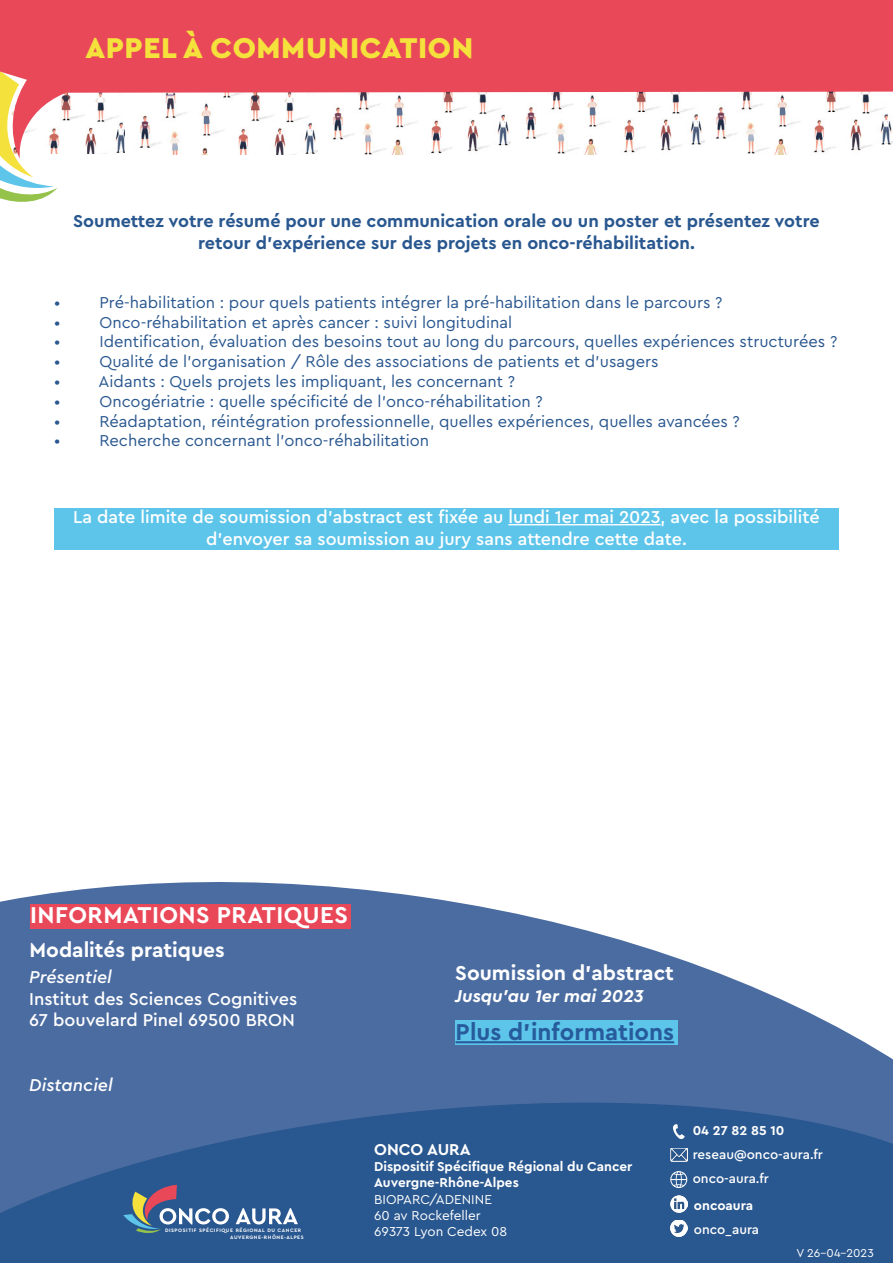
<style>
.page{position:relative;width:893px;height:1263px;background:#fff}
.page>*{position:absolute;margin:0;border:0;box-sizing:border-box;transform-origin:0 0}
.t1{font:900 30px "Cera PRO";letter-spacing:.02em;color:#f5e13c}
.t2{font:700 24px "Cera PRO";letter-spacing:.02em;color:#fff}
.t3{font:700 24px "Cera PRO";color:#275b9b}
.t4{font:700 21px "Cera PRO";color:#fff}
.t5{font:500 18px/21.6px "Cera PRO";color:#fff}
.t6{font:700 18px/21.6px "Cera PRO";color:#29578f;text-align:center}
.t7{font:italic 500 18px "Cera PRO";color:#fff}
.t8{font:italic 700 18px "Cera PRO";color:#fff}
.t9{font:16.5px "Cera PRO";color:#29578f}
.t10{font:700 16.5px "Cera PRO";color:#fff}
.t11{font:700 13.5px/16.2px "Cera PRO";color:#fff}
.t12{font:13.5px/16.2px "Cera PRO";color:#fff}
.t13{font:500 13.5px/24px "Cera PRO";color:#fff}
.t14{font:12px "Cera PRO";color:#fff}
.t15{font:700 5.1px/6.8px "Cera PRO";letter-spacing:.11em;color:#fff}
</style>
<div class="page">
<img style="left:101px;top:93px;width:24px;height:61px">
<img style="left:704px;top:93px;width:189px;height:61px">
<img style="left:139px;top:93px;width:565px;height:61px">
<svg style="left:0;top:93px;width:101px;height:109px"></svg>
<div style="left:0;top:0;width:893px;height:93px;background:#e94859"></div>
<svg style="left:0;top:882px;width:893px;height:198px;fill:#4b6ca1"></svg>
<div style="left:30px;top:904px;width:320px;height:24px;background:#e94859"></div>
<svg style="left:0;top:1080px;width:893px;height:183px;background:#325d94"></svg>
<svg style="left:673px;top:1124px;width:12px;height:15px"></svg>
<img style="left:670px;top:1196px;width:17px;height:17px">
<img style="left:670px;top:1220px;width:17px;height:17px">
<img style="left:670px;top:1148px;width:17px;height:13px">
<svg style="left:670px;top:1171px;width:17px;height:17px"></svg>
<div style="left:455px;top:1020px;width:223px;height:24px;background:#5dc5ea"></div>
<hr style="left:456px;top:1041px;width:218px;height:2px;background:#275b9b">
<svg style="left:236px;top:1208px;width:62px;height:16px"></svg>
<svg style="left:123px;top:1185px;width:106px;height:49px;background:#5a7092"></svg>
<div style="left:54px;top:508px;width:785px;height:42px;background:#5dc5ea"></div>
<hr style="left:508px;top:524px;width:153px;height:1px;background:#fff">
<h1 class="t1" style="left:85px;top:28px;width:389px">APPEL À COMMUNICATION</h1>
<p class="t6" style="left:73px;top:210px;width:748px">Soumettez votre résumé pour une communication orale ou un poster et présentez votre retour d’expérience sur des projets en onco-réhabilitation.</p>
<p class="t9" style="left:54px;top:291px;width:670px">• Pré-habilitation : pour quels patients intégrer la pré-habilitation dans le parcours ?</p>
<p class="t9" style="left:54px;top:311px;width:460px">• Onco-réhabilitation et après cancer : suivi longitudinal</p>
<p class="t9" style="left:54px;top:331px;width:785px">• Identification, évaluation des besoins tout au long du parcours, quelles expériences structurées ?</p>
<p class="t9" style="left:54px;top:351px;width:606px">• Qualité de l’organisation / Rôle des associations de patients et d’usagers</p>
<p class="t9" style="left:54px;top:370px;width:463px">• Aidants : Quels projets les impliquant, les concernant ?</p>
<p class="t9" style="left:54px;top:390px;width:490px">• Oncogériatrie : quelle spécificité de l’onco-réhabilitation ?</p>
<p class="t9" style="left:54px;top:410px;width:687px">• Réadaptation, réintégration professionnelle, quelles expériences, quelles avancées ?</p>
<p class="t9" style="left:54px;top:430px;width:377px">• Recherche concernant l’onco-réhabilitation</p>
<p class="t5" style="left:73px;top:505px;width:748px;text-align:center">La date limite de soumission d’abstract est fixée au lundi 1er mai 2023, avec la possibilité d’envoyer sa soumission au jury sans attendre cette date.</p>
<h2 class="t2" style="left:30px;top:899px;width:319px">INFORMATIONS PRATIQUES</h2>
<p class="t4" style="left:30px;top:936px;width:197px">Modalités pratiques</p>
<p class="t7" style="left:29px;top:965px;width:84px">Présentiel</p>
<p class="t5" style="left:29px;top:987px;width:269px">Institut des Sciences Cognitives<br>67 bouvelard Pinel 69500 BRON</p>
<p class="t7" style="left:29px;top:1073px;width:85px">Distanciel</p>
<p class="t15" style="left:230px;top:1226px;width:75px;text-indent:-65px">DISPOSITIF SPÉCIFIQUE RÉGIONAL DU CANCER<br>AUVERGNE-RHÔNE-ALPES</p>
<p class="t4" style="left:455px;top:959px;width:220px">Soumission d’abstract</p>
<p class="t8" style="left:455px;top:984px;width:190px">Jusqu’au 1er mai 2023</p>
<h2 class="t3" style="left:456px;top:1016px;width:220px">Plus d’informations</h2>
<p class="t10" style="left:374px;top:1138px;width:98px">ONCO AURA</p>
<p class="t11" style="left:374px;top:1158px;width:260px">Dispositif Spécifique Régional du Cancer<br>Auvergne-Rhône-Alpes</p>
<p class="t12" style="left:374px;top:1190px;width:134px">BIOPARC/ADENINE<br>60 av Rockefeller<br>69373 Lyon Cedex 08</p>
<p class="t11" style="left:693px;top:1122px;width:93px">04 27 82 85 10</p>
<p class="t13" style="left:693px;top:1142px;width:132px">reseau@onco-aura.fr onco-aura.fr</p>
<p class="t11" style="left:694px;top:1196px;width:61px">oncoaura</p>
<p class="t13" style="left:694px;top:1216px;width:67px">onco_aura</p>
<p class="t14" style="left:796px;top:1245px;width:79px">V 26-04-2023</p>
</div>
